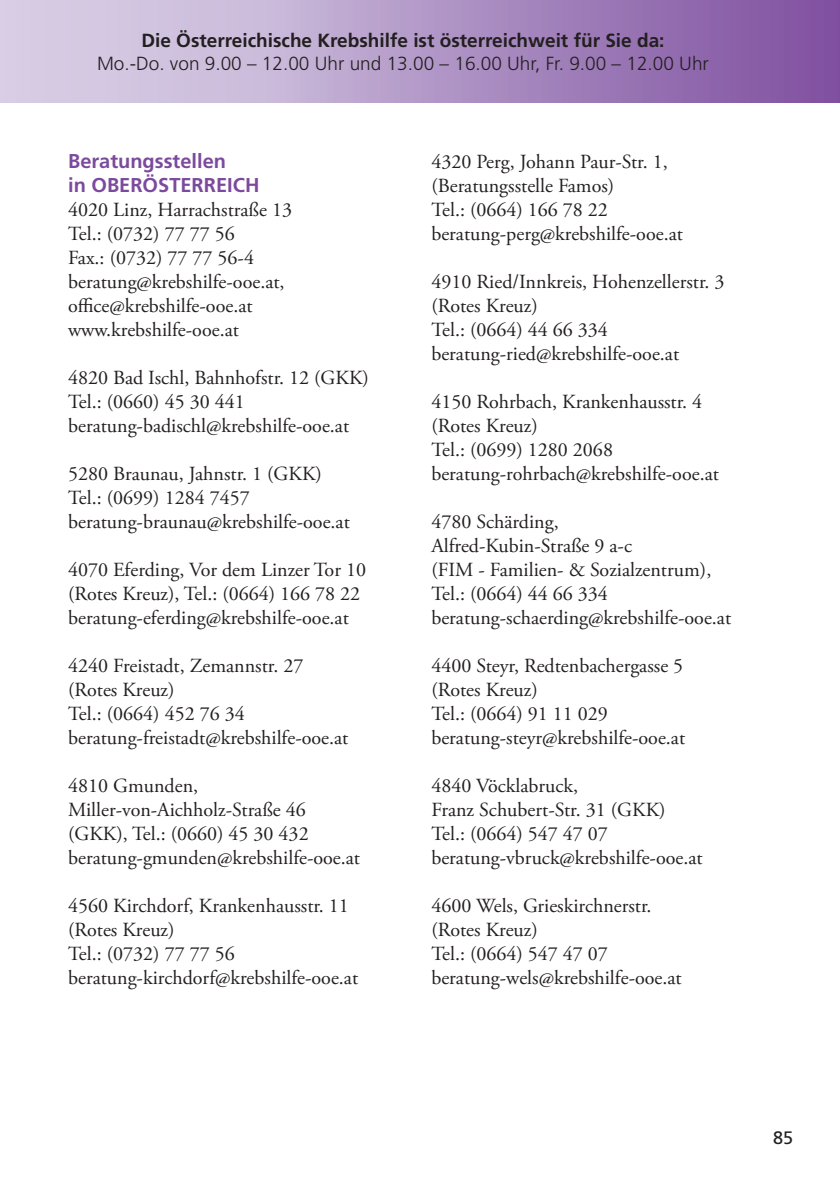
<style>
.page{position:relative;width:840px;height:1191px;background:#fff}
.page>*{position:absolute;margin:0;border:0;box-sizing:border-box;transform-origin:0 0}
.t1{font:20px/24px "Adobe Garamond Pro";color:#231f20}
.t2{font:700 20px/24px "Frutiger LT Std";color:#7c4a9d}
.t3{font:300 19px "Frutiger LT Std";color:#231f20}
.t4{font:700 19px "Frutiger LT Std";color:#231f20}
.t5{font:18px "Frutiger LT Std";color:#231f20}
</style>
<div class="page">
<div style="left:0;top:0;width:839px;height:102px;background:linear-gradient(to right,#e3dded,#8153a1)"></div>
<p class="t4" style="left:141px;top:29px;width:524px">Die Österreichische Krebshilfe ist österreichweit für Sie da:</p>
<p class="t3" style="left:97px;top:52px;width:613px">Mo.-Do. von 9.00 – 12.00 Uhr und 13.00 – 16.00 Uhr, Fr. 9.00 – 12.00 Uhr</p>
<p class="t2" style="left:68px;top:149px;width:193px">Beratungsstellen<br>in OBERÖSTERREICH</p>
<p class="t1" style="left:68px;top:198px;width:225px">4020 Linz, Harrachstraße 13<br>Tel.: (0732) 77 77 56<br>Fax.: (0732) 77 77 56-4 beratung@krebshilfe-ooe.at, office@krebshilfe-ooe.at www.krebshilfe-ooe.at</p>
<p class="t1" style="left:68px;top:366px;width:302px">4820 Bad Ischl, Bahnhofstr. 12 (GKK)<br>Tel.: (0660) 45 30 441 beratung-badischl@krebshilfe-ooe.at</p>
<p class="t1" style="left:68px;top:462px;width:283px">5280 Braunau, Jahnstr. 1 (GKK)<br>Tel.: (0699) 1284 7457 beratung-braunau@krebshilfe-ooe.at</p>
<p class="t1" style="left:68px;top:558px;width:299px">4070 Eferding, Vor dem Linzer Tor 10 (Rotes Kreuz), Tel.: (0664) 166 78 22 beratung-eferding@krebshilfe-ooe.at</p>
<p class="t1" style="left:68px;top:654px;width:281px">4240 Freistadt, Zemannstr. 27 (Rotes Kreuz)<br>Tel.: (0664) 452 76 34 beratung-freistadt@krebshilfe-ooe.at</p>
<p class="t1" style="left:68px;top:774px;width:293px">4810 Gmunden,<br>Miller-von-Aichholz-Straße 46 (GKK), Tel.: (0660) 45 30 432 beratung-gmunden@krebshilfe-ooe.at</p>
<p class="t1" style="left:68px;top:894px;width:291px">4560 Kirchdorf, Krankenhausstr. 11 (Rotes Kreuz)<br>Tel.: (0732) 77 77 56 beratung-kirchdorf@krebshilfe-ooe.at</p>
<p class="t1" style="left:431px;top:150px;width:253px">4320 Perg, Johann Paur-Str. 1, (Beratungsstelle Famos)<br>Tel.: (0664) 166 78 22 beratung-perg@krebshilfe-ooe.at</p>
<p class="t1" style="left:431px;top:270px;width:294px">4910 Ried/Innkreis, Hohenzellerstr. 3 (Rotes Kreuz)<br>Tel.: (0664) 44 66 334 beratung-ried@krebshilfe-ooe.at</p>
<p class="t1" style="left:431px;top:390px;width:289px">4150 Rohrbach, Krankenhausstr. 4 (Rotes Kreuz)<br>Tel.: (0699) 1280 2068 beratung-rohrbach@krebshilfe-ooe.at</p>
<p class="t1" style="left:431px;top:510px;width:301px">4780 Schärding,<br>Alfred-Kubin-Straße 9 a-c<br>(FIM - Familien- &amp; Sozialzentrum),<br>Tel.: (0664) 44 66 334 beratung-schaerding@krebshilfe-ooe.at</p>
<p class="t1" style="left:431px;top:654px;width:255px">4400 Steyr, Redtenbachergasse 5 (Rotes Kreuz)<br>Tel.: (0664) 91 11 029 beratung-steyr@krebshilfe-ooe.at</p>
<p class="t1" style="left:431px;top:774px;width:272px">4840 Vöcklabruck,<br>Franz Schubert-Str. 31 (GKK)<br>Tel.: (0664) 547 47 07 beratung-vbruck@krebshilfe-ooe.at</p>
<p class="t1" style="left:431px;top:894px;width:252px">4600 Wels, Grieskirchnerstr. (Rotes Kreuz)<br>Tel.: (0664) 547 47 07 beratung-wels@krebshilfe-ooe.at</p>
<p class="t5" style="left:772px;top:1127px;width:22px">85</p>
</div>
